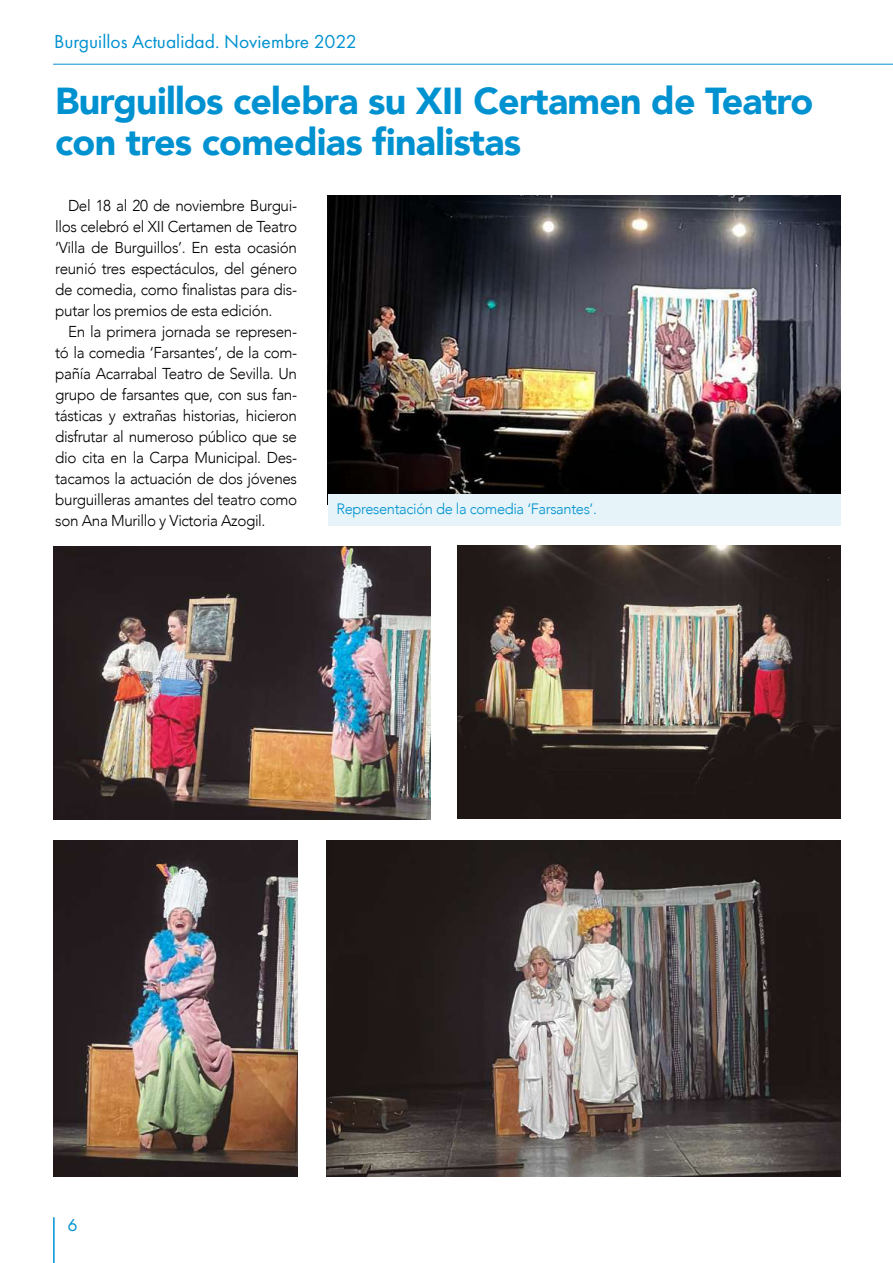
<style>
.page{position:relative;width:893px;height:1263px;background:#fff}
.page>*{position:absolute;margin:0;border:0;box-sizing:border-box;transform-origin:0 0}
.t1{font:900 37.5px/40.5px "Avenir";letter-spacing:-.02em;color:#0092d0}
.t2{font:19.5px "Futura PT";color:#0092d0}
.t3{font:18px "Futura PT";color:#0092d0}
.t4{font:300 15.75px/21px "Avenir";letter-spacing:-.025em;color:#000;text-align:justify}
.t5{font:300 15px "Avenir";letter-spacing:-.025em;color:#0092d0}
</style>
<div class="page">
<hr style="left:53px;top:1217px;width:2px;height:46px;background:#0092d0">
<hr style="left:53px;top:64px;width:840px;height:1px;background:#0092d0">
<img style="left:328px;top:196px;width:512px;height:298px">
<img style="left:53px;top:841px;width:244px;height:336px">
<img style="left:327px;top:840px;width:513px;height:337px">
<div style="left:328px;top:494px;width:512px;height:32px;background:#e6f4fa"></div>
<img style="left:458px;top:546px;width:382px;height:273px">
<img style="left:54px;top:547px;width:377px;height:273px">
<p class="t2" style="left:54px;top:29px;width:304px">Burguillos Actualidad. Noviembre 2022</p>
<h1 class="t1" style="left:55px;top:80px;width:759px">Burguillos celebra su XII Certamen de Teatro con tres comedias finalistas</h1>
<p class="t4" style="left:55px;top:195px;width:243px;text-indent:13px">Del 18 al 20 de noviembre Burgui&shy;llos celebró el XII Certamen de Teatro ‘Villa de Burguillos’. En esta ocasión reunió tres espectáculos, del género de comedia, como finalistas para dis&shy;putar los premios de esta edición.</p>
<p class="t4" style="left:55px;top:321px;width:243px;text-indent:13px">En la primera jornada se represen&shy;tó la comedia ‘Farsantes’, de la com&shy;pañía Acarrabal Teatro de Sevilla. Un grupo de farsantes que, con sus fan&shy;tásticas y extrañas historias, hicieron disfrutar al numeroso público que se dio cita en la Carpa Municipal. Des&shy;tacamos la actuación de dos jóvenes burguilleras amantes del teatro como son Ana Murillo y Victoria Azogil.</p>
<p class="t5" style="left:336px;top:500px;width:262px">Representación de la comedia ‘Farsantes’.</p>
<p class="t3" style="left:68px;top:1214px;width:12px">6</p>
</div>
